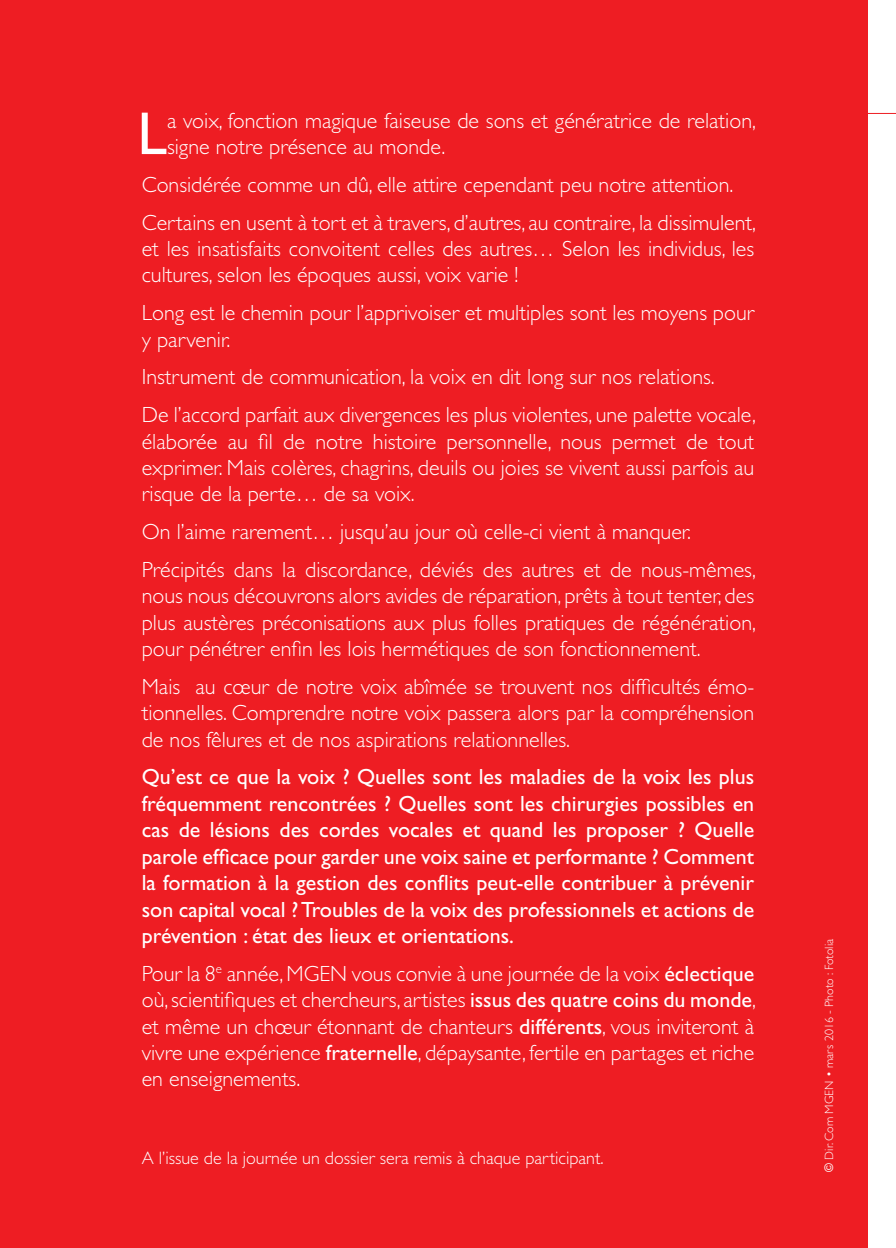
<style>
.page{position:relative;width:896px;height:1248px;background:#fff}
.page>*{position:absolute;margin:0;border:0;box-sizing:border-box;transform-origin:0 0}
.t1{font:60.8px "Gill Sans Std";color:#fff}
.t2{font:300 22px/26.4px "Gill Sans Std";color:#fff;text-align:justify}
.t3{font:22px/26.4px "Gill Sans Std";color:#fff;text-align:justify}
.t4{font:300 18px "Gill Sans Std";color:#fff}
.t5{font:300 12px "Gill Sans Std";color:#fff}
.s1{font-weight:400}
</style>
<div class="page">
<div style="left:0;top:0;width:867px;height:1247px;background:#ee1d23"></div>
<svg style="left:867px;top:113px;width:29px;height:1px"></svg>
<p class="t1" style="left:137px;top:99px;width:31px">L</p>
<p class="t2" style="left:167px;top:107px;width:590px">a voix, fonction magique faiseuse de sons et génératrice de relation, signe notre présence au monde.</p>
<p class="t2" style="left:142px;top:171px;width:593px">Considérée comme un dû, elle attire cependant peu notre attention.</p>
<p class="t2" style="left:142px;top:209px;width:616px">Certains en usent à tort et à travers, d’autres, au contraire, la dissimulent, et les insatisfaits convoitent celles des autres… Selon les individus, les cultures, selon les époques aussi, voix varie !</p>
<p class="t2" style="left:142px;top:300px;width:614px">Long est le chemin pour l’apprivoiser et multiples sont les moyens pour y parvenir.</p>
<p class="t2" style="left:142px;top:364px;width:574px">Instrument de communication, la voix en dit long sur nos relations.</p>
<p class="t2" style="left:142px;top:402px;width:616px">De l’accord parfait aux divergences les plus violentes, une palette vocale, élaborée au fil de notre histoire personnelle, nous permet de tout exprimer. Mais colères, chagrins, deuils ou joies se vivent aussi parfois au risque de la perte… de sa voix.</p>
<p class="t2" style="left:142px;top:518px;width:551px">On l’aime rarement… jusqu’au jour où celle-ci vient à manquer.</p>
<p class="t2" style="left:142px;top:556px;width:616px">Précipités dans la discordance, déviés des autres et de nous-mêmes, nous nous découvrons alors avides de réparation, prêts à tout tenter, des plus austères préconisations aux plus folles pratiques de régénération, pour pénétrer enfin les lois hermétiques de son fonctionnement.</p>
<p class="t2" style="left:142px;top:673px;width:614px">Mais au cœur de notre voix abîmée se trouvent nos difficultés émo&shy;tionnelles. Comprendre notre voix passera alors par la compréhension de nos fêlures et de nos aspirations relationnelles.</p>
<p class="t3" style="left:142px;top:764px;width:614px">Qu’est ce que la voix ? Quelles sont les maladies de la voix les plus fréquemment rencontrées ? Quelles sont les chirurgies possibles en cas de lésions des cordes vocales et quand les proposer ? Quelle parole efficace pour garder une voix saine et performante ? Comment la formation à la gestion des conflits peut-elle contribuer à prévenir son capital vocal ? Troubles de la voix des professionnels et actions de prévention : état des lieux et orientations.</p>
<p class="t2" style="left:142px;top:960px;width:616px">Pour la 8<sup>e</sup> année, MGEN vous convie à une journée de la voix <span class="s1">éclectique </span>où, scientifiques et chercheurs, artistes <span class="s1">issus des quatre coins du monde</span>, et même un chœur étonnant de chanteurs <span class="s1">différents</span>, vous inviteront à vivre une expérience <span class="s1">fraternelle</span>, dépaysante, fertile en partages et riche en enseignements.</p>
<p class="t4" style="left:142px;top:1147px;width:463px">A l’issue de la journée un dossier sera remis à chaque participant.</p>
<p class="t5" style="left:822px;top:1171px;width:234px;rotate:-90deg"><span class="s1">©</span> Dir. Com MGEN • mars 2016 - Photo : Fotolia</p>
</div>
